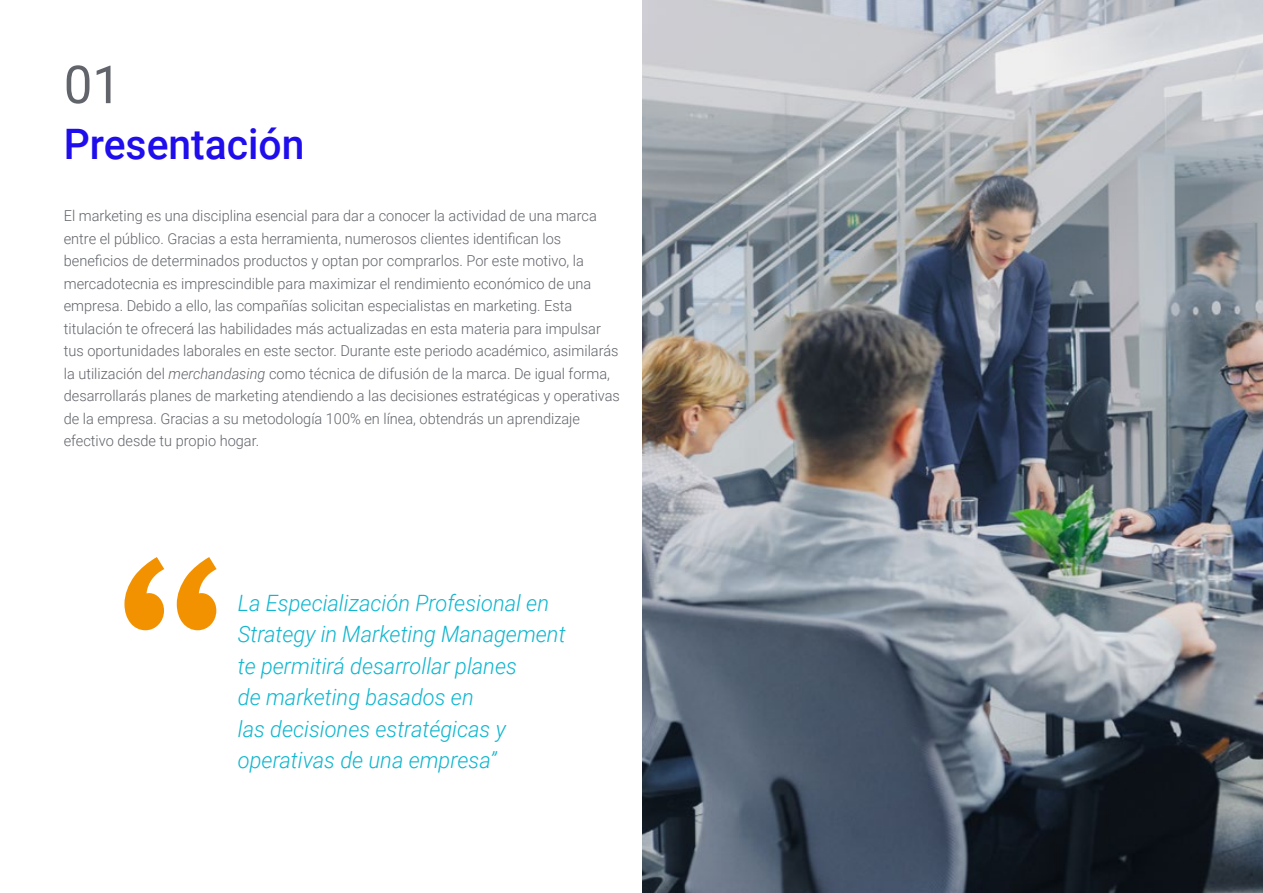
<style>
.page{position:relative;width:1263px;height:893px;background:#fff}
.page>*{position:absolute;margin:0;border:0;box-sizing:border-box;transform-origin:0 0}
.t1{font:52.5px "Roboto";color:#61646a}
.t2{font:500 42px "Roboto";color:#1f0dec}
.t3{font:italic 300 22.5px/31.5px "Roboto";color:#0fb6cf}
.t4{font:300 15px/22.5px "Roboto";color:#61646a}
.s1{font-style:italic}
</style>
<div class="page">
<svg style="left:124px;top:557px;width:93px;height:73px"></svg>
<img style="left:642px;top:0;width:621px;height:893px">
<h1 class="t1" style="left:64px;top:48px;width:59px">01</h1>
<h2 class="t2" style="left:64px;top:115px;width:242px">Presentación</h2>
<p class="t4" style="left:64px;top:204px;width:558px">El marketing es una disciplina esencial para dar a conocer la actividad de una marca entre el público. Gracias a esta herramienta, numerosos clientes identifican los beneficios de determinados productos y optan por comprarlos. Por este motivo, la mercadotecnia es imprescindible para maximizar el rendimiento económico de una empresa. Debido a ello, las compañías solicitan especialistas en marketing. Esta titulación te ofrecerá las habilidades más actualizadas en esta materia para impulsar tus oportunidades laborales en este sector. Durante este periodo académico, asimilarás la utilización del <span class="s1">merchandasing</span> como técnica de difusión de la marca. De igual forma, desarrollarás planes de marketing atendiendo a las decisiones estratégicas y operativas de la empresa. Gracias a su metodología 100% en línea, obtendrás un aprendizaje efectivo desde tu propio hogar.</p>
<h3 class="t3" style="left:238px;top:586px;width:329px">La Especialización Profesional en<br>Strategy in Marketing Management te permitirá desarrollar planes<br>de marketing basados en<br>las decisiones estratégicas y operativas de una empresa”</h3>
</div>
